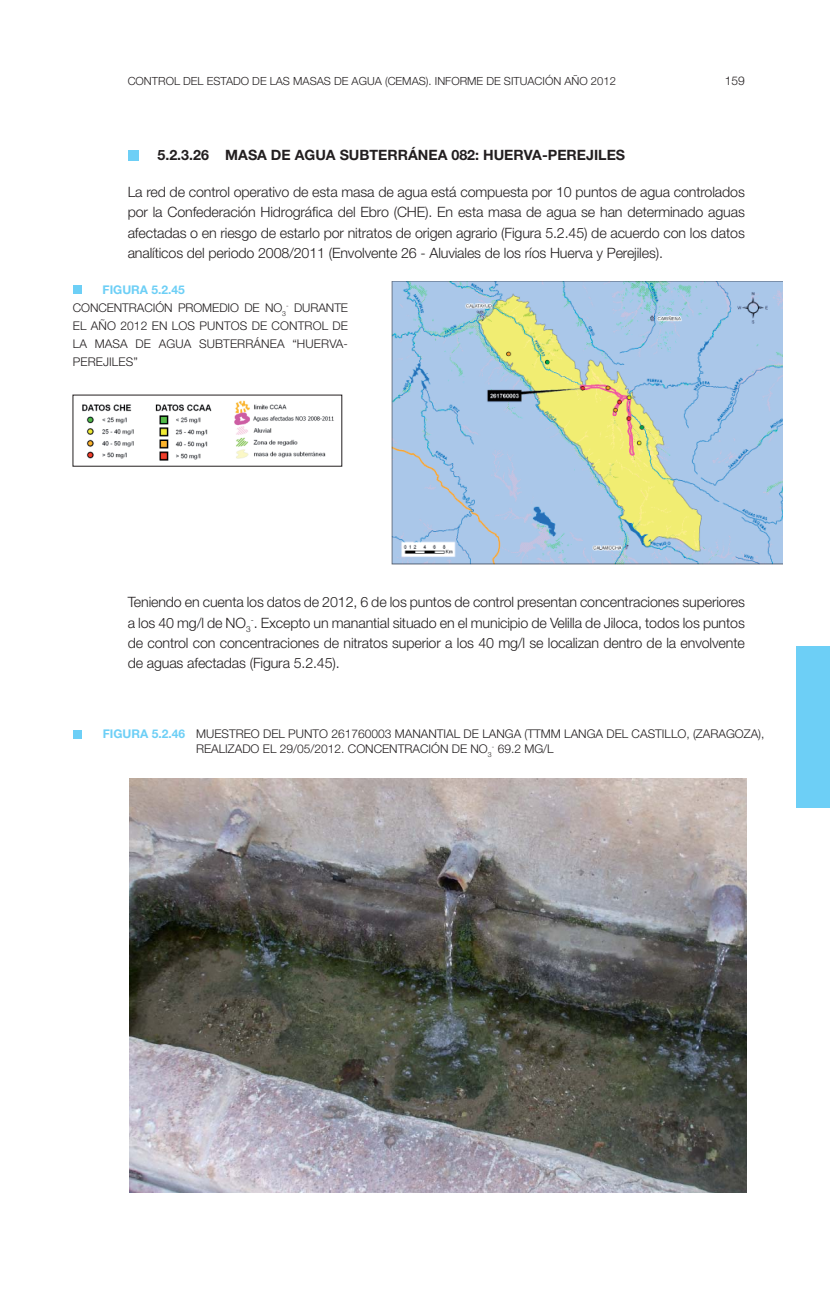
<style>
.page{position:relative;width:830px;height:1297px;background:#fff}
.page>*{position:absolute;margin:0;border:0;box-sizing:border-box;transform-origin:0 0}
.t1{font:300 14.25px/20.2px "Helvetica Neue";letter-spacing:-.01em;color:#231f20;text-align:justify}
.t2{font:700 14.25px "Helvetica Neue";color:#231f20}
.t3{font:300 12px/18px "Helvetica Neue";color:#231f20}
.t4{font:300 11.25px "Helvetica Neue";color:#231f20}
.s1{font-weight:700;color:#6dcff6}
</style>
<div class="page">
<div style="left:795px;top:646px;width:34px;height:162px;background:#6dcff6"></div>
<div style="left:128px;top:150px;width:10px;height:11px;background:#6dcff6"></div>
<div style="left:73px;top:285px;width:8px;height:9px;background:#6dcff6"></div>
<img style="left:82px;top:400px;width:252px;height:61px">
<img style="left:391px;top:281px;width:391px;height:284px">
<div style="left:73px;top:730px;width:8px;height:8px;background:#6dcff6"></div>
<img style="left:129px;top:778px;width:617px;height:415px">
<p class="t4" style="left:128px;top:77px;width:489px">CONTROL DEL ESTADO DE LAS MASAS DE AGUA (CEMAS). INFORME DE SITUACIÓN AÑO 2012</p>
<p class="t3" style="left:724px;top:73px;width:22px">159</p>
<p class="t2" style="left:157px;top:150px;width:469px">5.2.3.26 MASA DE AGUA SUBTERRÁNEA 082: HUERVA-PEREJILES</p>
<p class="t1" style="left:128px;top:183px;width:618px">La red de control operativo de esta masa de agua está compuesta por 10 puntos de agua controlados por la Confederación Hidrográfica del Ebro (CHE). En esta masa de agua se han determinado aguas afectadas o en riesgo de estarlo por nitratos de origen agrario (Figura 5.2.45) de acuerdo con los datos analíticos del periodo 2008/2011 (Envolvente 26 - Aluviales de los ríos Huerva y Perejiles).</p>
<p class="t3" style="left:73px;top:282px;width:277px;text-indent:30px"><span class="s1">FIGURA 5.2.45<br></span>CONCENTRACIÓN PROMEDIO DE NO<sub>3</sub><sup>-</sup> DURANTE<br>EL AÑO 2012 EN LOS PUNTOS DE CONTROL DE<br>LA MASA DE AGUA SUBTERRÁNEA “HUERVA-<br>PEREJILES”</p>
<p class="t1" style="left:128px;top:593px;width:618px">Teniendo en cuenta los datos de 2012, 6 de los puntos de control presentan concentraciones superiores a los 40 mg/l de NO<sub>3</sub><sup>-</sup>. Excepto un manantial situado en el municipio de Velilla de Jiloca, todos los puntos de control con concentraciones de nitratos superior a los 40 mg/l se localizan dentro de la envolvente de aguas afectadas (Figura 5.2.45).</p>
<p class="t3" style="left:196px;top:728px;width:569px;line-height:15px;text-indent:-93px"><span class="s1">FIGURA 5.2.46</span> MUESTREO DEL PUNTO 261760003 MANANTIAL DE LANGA (TTMM LANGA DEL CASTILLO, (ZARAGOZA),<br>REALIZADO EL 29/05/2012. CONCENTRACIÓN DE NO<sub>3</sub><sup>-</sup> 69.2 MG/L</p>
</div>
